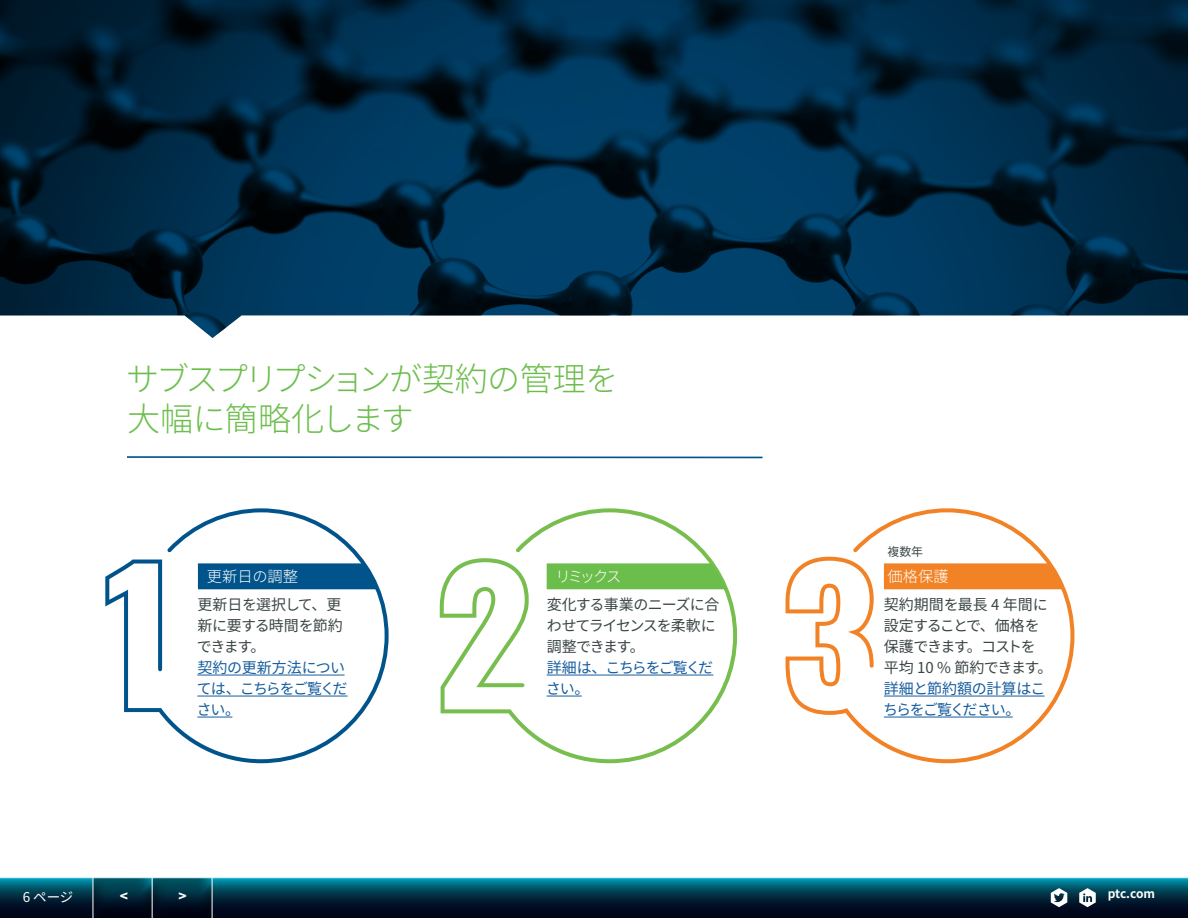
<style>
.page{position:relative;width:1188px;height:918px;background:#fff}
.page>*{position:absolute;margin:0;border:0;box-sizing:border-box;transform-origin:0 0}
.t1{font:300 33px/39.8px "Noto Sans CJ Kjp";letter-spacing:-.03em;color:#6cbe4c}
.t2{font:300 15.3px "Noto Sans CJ Kjp";letter-spacing:-.01em;color:#fff}
.t3{font:15px/21px "Noto Sans CJ Kjp";letter-spacing:-.055em;color:#3c4647;text-align:justify}
.t4{font:15px/21px "Noto Sans CJ Kjp";letter-spacing:-.065em;color:#175d9e}
.t5{font:15px/21px "Noto Sans CJ Kjp";letter-spacing:-.035em;color:#3c4647}
.t6{font:15px/21px "Noto Sans CJ Kjp";letter-spacing:-.095em;color:#175d9e}
.t7{font:13.5px "Noto Sans CJ Kjp";color:#fff}
.t8{font:900 13.5px "Noto Sans CJ Kjp";color:#fff}
.t9{font:700 12px "Noto Sans CJ Kjp";letter-spacing:-.025em;color:#fff}
.t10{font:11.85px "Noto Sans CJ Kjp";color:#3c4647}
</style>
<div class="page">
<svg style="left:0;top:878px;width:1188px;height:40px;background:#02354a"></svg>
<div style="left:152px;top:877px;width:61px;height:41px;background:#231f20;opacity:.5"></div>
<div style="left:93px;top:877px;width:60px;height:41px;background:#231f20;opacity:.5"></div>
<hr style="left:93px;top:878px;width:1px;height:40px;background:#fff">
<hr style="left:152px;top:878px;width:1px;height:40px;background:#fff">
<hr style="left:212px;top:878px;width:1px;height:40px;background:#fff">
<hr style="left:0;top:877px;width:1188px;height:1px;background:#fff">
<svg style="left:1079px;top:888px;width:17px;height:19px"></svg>
<svg style="left:1051px;top:888px;width:16px;height:19px"></svg>
<svg style="left:105px;top:508px;width:284px;height:255px"></svg>
<svg style="left:440px;top:508px;width:297px;height:255px"></svg>
<svg style="left:786px;top:508px;width:288px;height:255px"></svg>
<div style="left:198px;top:563px;width:180px;height:26px;background:#00548b"></div>
<svg style="left:547px;top:563px;width:180px;height:26px;background:#72c053"></svg>
<div style="left:884px;top:563px;width:180px;height:26px;background:#f28226"></div>
<hr style="left:197px;top:675px;width:148px;height:1px;background:#175d9e">
<hr style="left:197px;top:696px;width:151px;height:1px;background:#175d9e">
<hr style="left:197px;top:717px;width:35px;height:1px;background:#175d9e">
<hr style="left:547px;top:675px;width:166px;height:1px;background:#175d9e">
<hr style="left:547px;top:696px;width:35px;height:1px;background:#175d9e">
<hr style="left:884px;top:696px;width:161px;height:1px;background:#175d9e">
<hr style="left:884px;top:717px;width:129px;height:1px;background:#175d9e">
<hr style="left:127px;top:456px;width:636px;height:2px;background:#00548b">
<img style="left:0;top:0;width:1188px;height:338px">
<h1 class="t1" style="left:126px;top:360px;width:494px">サブスプリプションが契約の管理を大幅に簡略化します</h1>
<p class="t10" style="left:888px;top:545px;width:37px">複数年</p>
<p class="t2" style="left:207px;top:568px;width:93px">更新日の調整</p>
<p class="t2" style="left:555px;top:568px;width:68px">リミックス</p>
<p class="t2" style="left:888px;top:568px;width:63px">価格保護</p>
<p class="t3" style="left:197px;top:594px;width:147px">更新日を選択して、更新に要する時間を節約できます。</p>
<p class="t4" style="left:197px;top:657px;width:152px">契約の更新方法については、こちらをご覧ください。</p>
<p class="t3" style="left:547px;top:594px;width:174px;text-align:left">変化する事業のニーズに合わせてライセンスを柔軟に調整できます。</p>
<p class="t6" style="left:546px;top:657px;width:169px">詳細は、こちらをご覧ください。</p>
<p class="t5" style="left:884px;top:594px;width:170px">契約期間を最長 4 年間に設定することで、価格を保護できます。コストを平均 10 % 節約できます。</p>
<p class="t4" style="left:883px;top:678px;width:164px">詳細と節約額の計算はこちらをご覧ください。</p>
<p class="t7" style="left:23px;top:889px;width:52px">6 ページ</p>
<p class="t8" style="left:120px;top:888px;width:10px">&lt;</p>
<p class="t8" style="left:178px;top:888px;width:10px">&gt;</p>
<p class="t9" style="left:1108px;top:886px;width:49px">ptc.com</p>
</div>
